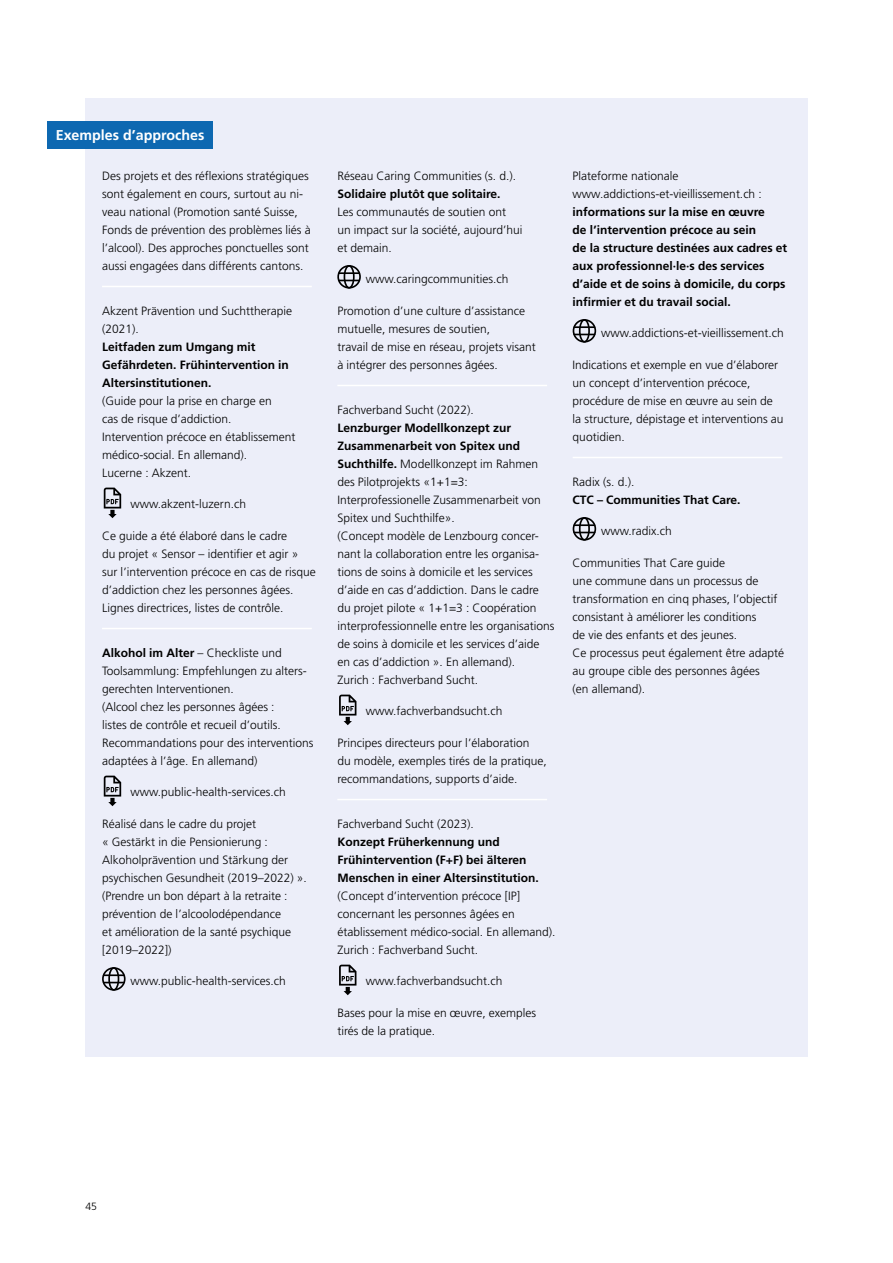
<style>
.page{position:relative;width:893px;height:1263px;background:#fff}
.page>*{position:absolute;margin:0;border:0;box-sizing:border-box;transform-origin:0 0}
.t1{font:700 14.25px "Frutiger LT Pro";color:#fff}
.t2{font:300 12px/18px "Frutiger LT Pro";color:#000}
.t3{font:700 12px/18px "Frutiger LT Pro";color:#000}
.t4{font:300 10.5px "Frutiger LT Pro";color:#000}
.s1{font-weight:700}
</style>
<div class="page">
<div style="left:85px;top:98px;width:723px;height:959px;background:#eceef9"></div>
<hr style="left:102px;top:286px;width:210px;height:1px;background:#fff">
<hr style="left:102px;top:628px;width:210px;height:1px;background:#fff">
<svg style="left:104px;top:488px;width:17px;height:30px"></svg>
<svg style="left:104px;top:776px;width:17px;height:30px"></svg>
<div style="left:102px;top:967px;width:24px;height:24px;border:2px solid #000;border-radius:50%"></div>
<div style="left:108px;top:967px;width:11px;height:24px;border:2px solid #000;border-radius:50%"></div>
<svg style="left:104px;top:982px;width:20px;height:1px"></svg>
<hr style="left:104px;top:974px;width:20px;height:2px;background:#000">
<hr style="left:337px;top:385px;width:210px;height:1px;background:#fff">
<hr style="left:337px;top:799px;width:210px;height:1px;background:#fff">
<div style="left:337px;top:265px;width:24px;height:24px;border:2px solid #000;border-radius:50%"></div>
<div style="left:344px;top:265px;width:11px;height:24px;border:2px solid #000;border-radius:50%"></div>
<svg style="left:339px;top:280px;width:20px;height:1px"></svg>
<hr style="left:339px;top:272px;width:20px;height:2px;background:#000">
<svg style="left:339px;top:695px;width:17px;height:30px"></svg>
<svg style="left:339px;top:965px;width:17px;height:30px"></svg>
<hr style="left:573px;top:457px;width:209px;height:1px;background:#fff">
<div style="left:573px;top:319px;width:23px;height:24px;border:2px solid #000;border-radius:50%"></div>
<div style="left:579px;top:319px;width:11px;height:24px;border:2px solid #000;border-radius:50%"></div>
<svg style="left:574px;top:334px;width:21px;height:1px"></svg>
<hr style="left:574px;top:326px;width:21px;height:2px;background:#000">
<div style="left:573px;top:517px;width:23px;height:24px;border:2px solid #000;border-radius:50%"></div>
<div style="left:579px;top:517px;width:11px;height:24px;border:2px solid #000;border-radius:50%"></div>
<svg style="left:574px;top:532px;width:21px;height:1px"></svg>
<hr style="left:574px;top:524px;width:21px;height:2px;background:#000">
<div style="left:47px;top:121px;width:166px;height:28px;background:#0d68b1"></div>
<p class="t1" style="left:56px;top:127px;width:150px">Exemples d’approches</p>
<p class="t2" style="left:102px;top:166px;width:210px">Des projets et des réflexions stratégiques sont également en cours, surtout au ni&shy;veau national (Promotion santé Suisse, Fonds de prévention des problèmes liés à l’alcool). Des approches ponctuelles sont aussi engagées dans différents cantons.</p>
<p class="t2" style="left:102px;top:301px;width:192px">Akzent Prävention und Suchttherapie (2021).</p>
<p class="t3" style="left:102px;top:337px;width:188px">Leitfaden zum Umgang mit<br>Gefährdeten. Frühintervention in<br>Altersinstitutionen.</p>
<p class="t2" style="left:102px;top:391px;width:195px">(Guide pour la prise en charge en<br>cas de risque d’addiction.<br>Intervention précoce en établissement médico-social. En allemand).<br>Lucerne : Akzent.</p>
<p class="t2" style="left:130px;top:495px;width:117px">www.akzent-luzern.ch</p>
<p class="t2" style="left:102px;top:526px;width:215px">Ce guide a été élaboré dans le cadre<br>du projet « Sensor – identifier et agir » sur l’intervention précoce en cas de risque d’addiction chez les personnes âgées.<br>Lignes directrices, listes de contrôle.</p>
<p class="t2" style="left:102px;top:643px;width:213px"><span class="s1">Alkohol im Alter</span> – Checkliste und Toolsammlung: Empfehlungen zu alters&shy;gerechten Interventionen.<br>(Alcool chez les personnes âgées :<br>listes de contrôle et recueil d’outils.<br>Recommandations pour des interventions adaptées à l’âge. En allemand)</p>
<p class="t2" style="left:130px;top:783px;width:157px">www.public-health-services.ch</p>
<p class="t2" style="left:102px;top:814px;width:206px">Réalisé dans le cadre du projet<br>« Gestärkt in die Pensionierung :<br>Alkoholprävention und Stärkung der psychischen Gesundheit (2019–2022) ». (Prendre un bon départ à la retraite : prévention de l’alcoolodépendance<br>et amélioration de la santé psychique [2019–2022])</p>
<p class="t2" style="left:130px;top:972px;width:157px">www.public-health-services.ch</p>
<p class="t2" style="left:337px;top:166px;width:180px">Réseau Caring Communities (s. d.).</p>
<p class="t3" style="left:337px;top:184px;width:165px">Solidaire plutôt que solitaire.</p>
<p class="t2" style="left:337px;top:202px;width:186px">Les communautés de soutien ont un impact sur la société, aujourd’hui et demain.</p>
<p class="t2" style="left:366px;top:270px;width:144px">www.caringcommunities.ch</p>
<p class="t2" style="left:337px;top:301px;width:200px">Promotion d’une culture d’assistance mutuelle, mesures de soutien,<br>travail de mise en réseau, projets visant à intégrer des personnes âgées.</p>
<p class="t2" style="left:337px;top:400px;width:138px">Fachverband Sucht (2022).</p>
<p class="t2" style="left:337px;top:418px;width:219px"><span class="s1">Lenzburger Modellkonzept zur Zusammenarbeit von Spitex und Suchthilfe.</span> Modellkonzept im Rahmen des Pilotprojekts «1+1=3:<br>Interprofessionelle Zusammenarbeit von Spitex und Suchthilfe».<br>(Concept modèle de Lenzbourg concer&shy;nant la collaboration entre les organisa&shy;tions de soins à domicile et les services d’aide en cas d’addiction. Dans le cadre du projet pilote « 1+1=3 : Coopération interprofessionnelle entre les organisations de soins à domicile et les services d’aide en cas d’addiction ». En allemand).<br>Zurich : Fachverband Sucht.</p>
<p class="t2" style="left:366px;top:702px;width:138px">www.fachverbandsucht.ch</p>
<p class="t2" style="left:337px;top:733px;width:211px">Principes directeurs pour l’élaboration<br>du modèle, exemples tirés de la pratique, recommandations, supports d’aide.</p>
<p class="t2" style="left:337px;top:814px;width:138px">Fachverband Sucht (2023).</p>
<p class="t3" style="left:337px;top:832px;width:203px">Konzept Früherkennung und<br>Frühintervention (F+F) bei älteren<br>Menschen in einer Altersinstitution.</p>
<p class="t2" style="left:337px;top:886px;width:220px">(Concept d’intervention précoce [IP] concernant les personnes âgées en établissement médico-social. En allemand).<br>Zurich : Fachverband Sucht.</p>
<p class="t2" style="left:366px;top:972px;width:138px">www.fachverbandsucht.ch</p>
<p class="t2" style="left:337px;top:1003px;width:200px">Bases pour la mise en œuvre, exemples tirés de la pratique.</p>
<p class="t2" style="left:573px;top:166px;width:191px">Plateforme nationale www.addictions-et-vieillissement.ch :</p>
<p class="t3" style="left:573px;top:202px;width:216px">informations sur la mise en œuvre<br>de l’intervention précoce au sein<br>de la structure destinées aux cadres et aux professionnel·le·s des services d’aide et de soins à domicile, du corps infirmier et du travail social.</p>
<p class="t2" style="left:601px;top:324px;width:184px">www.addictions-et-vieillissement.ch</p>
<p class="t2" style="left:573px;top:355px;width:212px">Indications et exemple en vue d’élaborer un concept d’intervention précoce, procédure de mise en œuvre au sein de la structure, dépistage et interventions au quotidien.</p>
<p class="t2" style="left:573px;top:472px;width:63px">Radix (s. d.).</p>
<p class="t3" style="left:573px;top:490px;width:169px">CTC – Communities That Care.</p>
<p class="t2" style="left:601px;top:522px;width:72px">www.radix.ch</p>
<p class="t2" style="left:573px;top:553px;width:213px">Communities That Care guide<br>une commune dans un processus de transformation en cinq phases, l’objectif consistant à améliorer les conditions<br>de vie des enfants et des jeunes.<br>Ce processus peut également être adapté au groupe cible des personnes âgées<br>(en allemand).</p>
<p class="t4" style="left:85px;top:1200px;width:13px">45</p>
</div>
